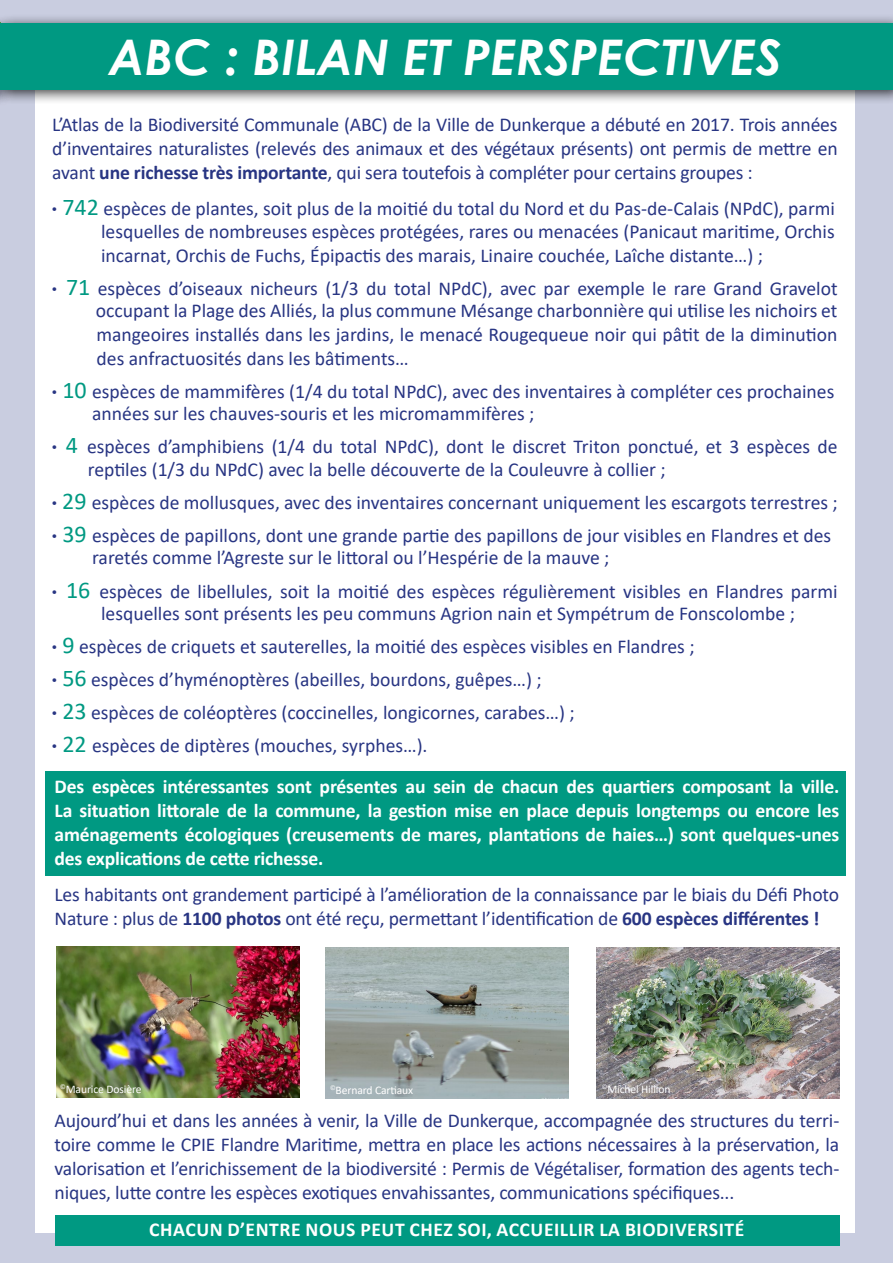
<style>
.page{position:relative;width:893px;height:1263px;background:#c9cde0}
.page>*{position:absolute;margin:0;border:0;box-sizing:border-box;transform-origin:0 0}
.t1{font:italic 700 49.05px "Century Gothic";color:#fff}
.t2{font:19.65px/23.9px "Calibri";color:#283583}
.t3{font:700 19.65px/23.9px "Calibri";letter-spacing:.015em;color:#fff;text-align:justify}
.t4{font:11.55px "Calibri";letter-spacing:-.01em;color:#fff}
.s1{font-weight:700}
.s2{font-family:"Aleo";font-weight:700}
.s3{font-size:24px;color:#009982}
</style>
<div class="page">
<div style="left:35px;top:24px;width:819px;height:1209px;background:#fff"></div>
<div style="left:0;top:14px;width:893px;height:91px;background:#000;opacity:.75"></div>
<div style="left:0;top:23px;width:893px;height:66px;background:#009982"></div>
<img style="left:56px;top:947px;width:243px;height:151px">
<img style="left:326px;top:947px;width:243px;height:151px">
<img style="left:596px;top:947px;width:243px;height:151px">
<div style="left:45px;top:771px;width:801px;height:105px;background:#009982"></div>
<div style="left:55px;top:1215px;width:785px;height:31px;background:#009982"></div>
<h1 class="t1" style="left:109px;top:20px;width:674px">ABC : BILAN ET PERSPECTIVES</h1>
<p class="t2" style="left:52px;top:112px;width:787px;text-align:justify">L’Atlas de la Biodiversité Communale (ABC) de la Ville de Dunkerque a débuté en 2017. Trois années d’inventaires naturalistes (relevés des animaux et des végétaux présents) ont permis de mettre en avant <span class="s1">une richesse très importante</span>, qui sera toutefois à compléter pour certains groupes :</p>
<p class="t2" style="left:101px;top:197px;width:735px;line-height:23.2px;text-align:justify;text-indent:-49px"><span class="s2">·</span> <span class="s3">742</span> espèces de plantes, soit plus de la moitié du total du Nord et du Pas-de-Calais (NPdC), parmi lesquelles de nombreuses espèces protégées, rares ou menacées (Panicaut maritime, Orchis incarnat, Orchis de Fuchs, Épipactis des marais, Linaire couchée, Laîche distante…) ;</p>
<p class="t2" style="left:96px;top:276px;width:743px;line-height:23.4px;text-align:justify;text-indent:-44px"><span class="s2">·</span> <span class="s3">71</span> espèces d’oiseaux nicheurs (1/3 du total NPdC), avec par exemple le rare Grand Gravelot occupant la Plage des Alliés, la plus commune Mésange charbonnière qui utilise les nichoirs et mangeoires installés dans les jardins, le menacé Rougequeue noir qui pâtit de la diminution des anfractuosités dans les bâtiments…</p>
<p class="t2" style="left:92px;top:380px;width:744px;line-height:22.5px;text-indent:-40px"><span class="s2">·</span> <span class="s3">10</span> espèces de mammifères (1/4 du total NPdC), avec des inventaires à compléter ces prochaines années sur les chauves-souris et les micromammifères ;</p>
<p class="t2" style="left:88px;top:435px;width:751px;line-height:22.5px;text-indent:-36px"><span class="s2">·</span> <span class="s3">4</span> espèces d’amphibiens (1/4 du total NPdC), dont le discret Triton ponctué, et 3 espèces de reptiles (1/3 du NPdC) avec la belle découverte de la Couleuvre à collier ;</p>
<p class="t2" style="left:52px;top:485px;width:787px;line-height:33px"><span class="s2">·</span> <span class="s3">29</span> espèces de mollusques, avec des inventaires concernant uniquement les escargots terrestres ; <span class="s2">·</span> <span class="s3">39</span> espèces de papillons, dont une grande partie des papillons de jour visibles en Flandres et des</p>
<p class="t2" style="left:52px;top:541px;width:787px;line-height:33px;text-indent:40px">raretés comme l’Agreste sur le littoral ou l’Hespérie de la mauve ;<br><span class="s2">·</span> <span class="s3">16</span> espèces de libellules, soit la moitié des espèces régulièrement visibles en Flandres parmi</p>
<p class="t2" style="left:52px;top:596px;width:744px;line-height:33px;text-indent:49px">lesquelles sont présents les peu communs Agrion nain et Sympétrum de Fonscolombe ; <span class="s2">·</span> <span class="s3">9</span> espèces de criquets et sauterelles, la moitié des espèces visibles en Flandres ;<br><span class="s2">·</span> <span class="s3">56</span> espèces d’hyménoptères (abeilles, bourdons, guêpes…) ;<br><span class="s2">·</span> <span class="s3">23</span> espèces de coléoptères (coccinelles, longicornes, carabes…) ;<br><span class="s2">·</span> <span class="s3">22</span> espèces de diptères (mouches, syrphes…).</p>
<p class="t3" style="left:55px;top:775px;width:786px">Des espèces intéressantes sont présentes au sein de chacun des quartiers composant la ville.<br>La situation littorale de la commune, la gestion mise en place depuis longtemps ou encore les aménagements écologiques (creusements de mares, plantations de haies…) sont quelques-unes des explications de cette richesse.</p>
<p class="t2" style="left:55px;top:882px;width:786px">Les habitants ont grandement participé à l’amélioration de la connaissance par le biais du Défi Photo<br>Nature : plus de <span class="s1">1100 photos</span> ont été reçu, permettant l’identification de <span class="s1">600 espèces différentes !</span></p>
<p class="t4" style="left:60px;top:1081px;width:83px"><sup>©</sup>Maurice Dosière</p>
<p class="t4" style="left:330px;top:1082px;width:85px"><sup>©</sup>Bernard Cartiaux</p>
<p class="t4" style="left:602px;top:1081px;width:70px"><sup>©</sup>Michel Hillion</p>
<p class="t2" style="left:55px;top:1108px;width:786px;text-align:justify">Aujourd’hui et dans les années à venir, la Ville de Dunkerque, accompagnée des structures du terri&shy;toire comme le CPIE Flandre Maritime, mettra en place les actions nécessaires à la préservation, la valorisation et l’enrichissement de la biodiversité : Permis de Végétaliser, formation des agents tech&shy;niques, lutte contre les espèces exotiques envahissantes, communications spécifiques...</p>
<p class="t3" style="left:149px;top:1217px;width:597px">CHACUN D’ENTRE NOUS PEUT CHEZ SOI, ACCUEILLIR LA BIODIVERSITÉ</p>
</div>
